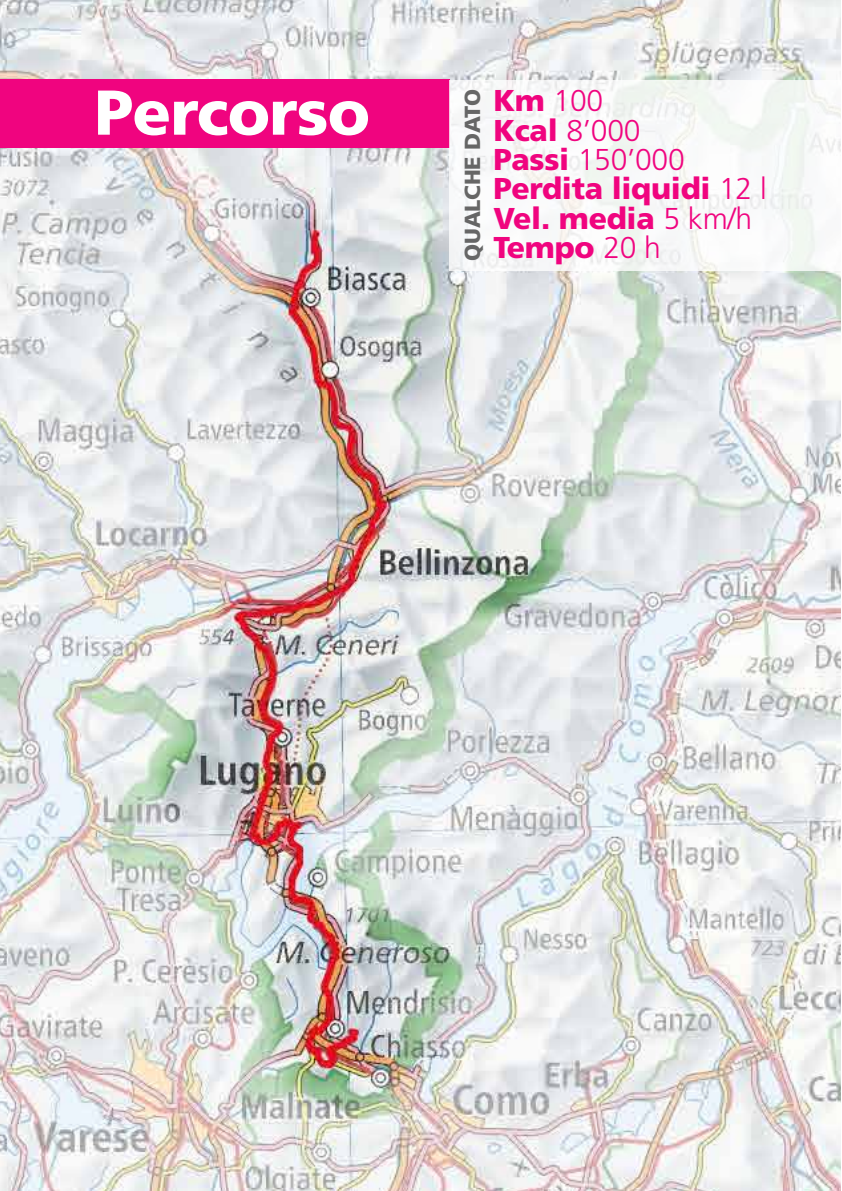
<style>
.page{position:relative;width:842px;height:1191px;background:#fff}
.page>*{position:absolute;margin:0;border:0;box-sizing:border-box;transform-origin:0 0}
.t1{font:900 63.2px "Frutiger LT";letter-spacing:-.01em;color:#fff}
.t2{font:900 30.2px/29.4px "Frutiger LT";letter-spacing:-.01em;color:#f0047f}
.t3{font:900 21.8px "Frutiger LT";letter-spacing:-.01em;color:#666}
.s1{font-weight:300}
</style>
<div class="page">
<img style="left:0;top:0;width:840px;height:1191px">
<div style="left:0;top:80px;width:449px;height:68px;background:#f0047f"></div>
<div style="left:449px;top:80px;width:393px;height:191px;background:#f8f8f9"></div>
<p class="t3" style="left:459px;top:261px;width:173px;rotate:-90deg">QUALCHE DATO</p>
<h1 class="t1" style="left:95px;top:74px;width:277px">Percorso</h1>
<p class="t2" style="left:493px;top:86px;width:275px">Km <span class="s1">100<br></span>Kcal <span class="s1">8’000<br></span>Passi <span class="s1">150’000<br></span>Perdita liquidi <span class="s1">12 l<br></span>Vel. media <span class="s1">5 km/h</span></p>
<p class="t2" style="left:493px;top:232px;width:169px">Tempo <span class="s1">20 h</span></p>
</div>
